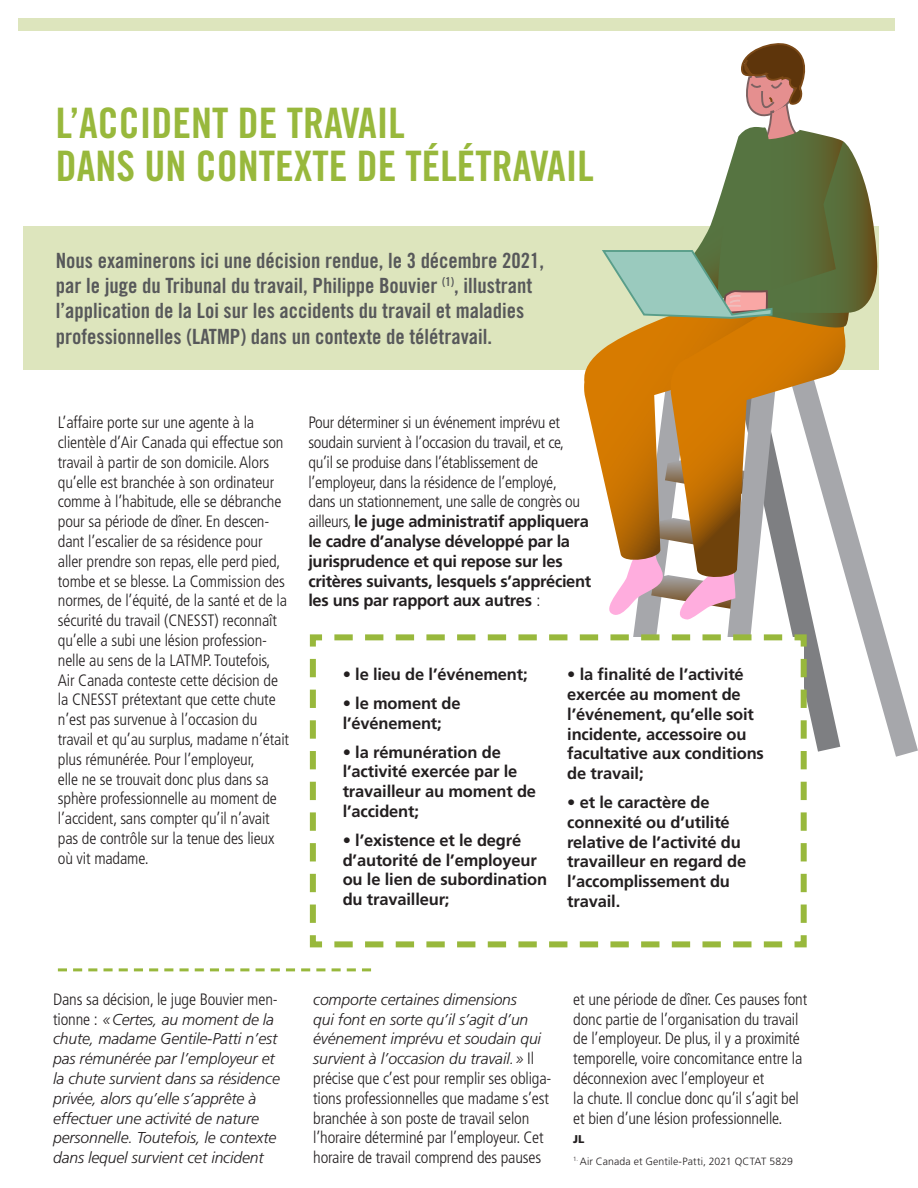
<style>
.page{position:relative;width:918px;height:1188px;background:#fff}
.page>*{position:absolute;margin:0;border:0;box-sizing:border-box;transform-origin:0 0}
.t1{font:42px/43.5px "Trade Gothic Bold Cond Twenty";color:#98b83c}
.t2{font:21px/25.2px "Trade Gothic Bold Cond Twenty";color:#57585a}
.t3{font:300 condensed 16.5px/19.8px "Frutiger";letter-spacing:-.01em;color:#231f20}
.t4{font:700 16.5px/19.8px "Frutiger";letter-spacing:-.01em;color:#231f20}
.t5{font:italic 300 15.75px/19.8px "Frutiger";letter-spacing:-.01em;color:#231f20}
.t6{font:900 11.25px "Frutiger";color:#231f20}
.t7{font:300 10.5px "Frutiger";letter-spacing:.01em;color:#231f20}
.s1{font-weight:700;font-stretch:normal}
.s2{font-style:normal;font-stretch:condensed;font-size:16.5px}
</style>
<div class="page">
<div style="left:23px;top:226px;width:856px;height:144px;background:#dde5bd"></div>
<div style="left:18px;top:18px;width:877px;height:13px;background:#dde5bd"></div>
<svg style="left:58px;top:968px;width:313px;height:3px"></svg>
<svg style="left:878px;top:608px;width:40px;height:149px"></svg>
<svg style="left:584px;top:43px;width:294px;height:709px"></svg>
<svg style="left:309px;top:631px;width:501px;height:317px"></svg>
<h1 class="t1" style="left:56px;top:101px;width:533px">L’accident de travail<br>dans un contexte de télétravail</h1>
<p class="t2" style="left:56px;top:248px;width:490px">Nous examinerons ici une décision rendue, le 3 décembre 2021, par le juge du Tribunal du travail, Philippe Bouvier <sup>(1)</sup>, illustrant l’application de la Loi sur les accidents du travail et maladies professionnelles (LATMP) dans un contexte de télétravail.</p>
<p class="t3" style="left:58px;top:413px;width:233px">L’affaire porte sur une agente à la clientèle d’Air Canada qui effectue son travail à partir de son domicile. Alors qu’elle est branchée à son ordinateur comme à l’habitude, elle se débranche pour sa période de dîner. En descen&shy;dant l’escalier de sa résidence pour aller prendre son repas, elle perd pied, tombe et se blesse. La Commission des normes, de l’équité, de la santé et de la sécurité du travail (CNESST) reconnaît qu’elle a subi une lésion profession&shy;nelle au sens de la LATMP. Toutefois, Air Canada conteste cette décision de la CNESST prétextant que cette chute n’est pas survenue à l’occasion du travail et qu’au surplus, madame n’était plus rémunérée. Pour l’employeur,<br>elle ne se trouvait donc plus dans sa sphère professionnelle au moment de l’accident, sans compter qu’il n’avait pas de contrôle sur la tenue des lieux où vit madame.</p>
<p class="t3" style="left:308px;top:413px;width:284px">Pour déterminer si un événement imprévu et soudain survient à l’occasion du travail, et ce, qu’il se produise dans l’établissement de l’employeur, dans la résidence de l’employé,<br>dans un stationnement, une salle de congrès ou ailleurs, <span class="s1">le juge administratif appliquera le cadre d’analyse développé par la jurisprudence et qui repose sur les critères suivants, lesquels s’apprécient les uns par rapport aux autres</span> :</p>
<p class="t4" style="left:343px;top:664px;width:186px">• le lieu de l’événement;</p>
<p class="t4" style="left:343px;top:693px;width:119px">• le moment de l’événement;</p>
<p class="t4" style="left:343px;top:742px;width:195px">• la rémunération de l’activité exercée par le travailleur au moment de l’accident;</p>
<p class="t4" style="left:343px;top:830px;width:206px">• l’existence et le degré d’autorité de l’employeur ou le lien de subordination du travailleur;</p>
<p class="t4" style="left:567px;top:664px;width:198px">• la finalité de l’activité exercée au moment de l’événement, qu’elle soit incidente, accessoire ou facultative aux conditions de travail;</p>
<p class="t4" style="left:567px;top:792px;width:181px">• et le caractère de connexité ou d’utilité relative de l’activité du travailleur en regard de l’accomplissement du travail.</p>
<p class="t3" style="left:53px;top:989px;width:226px">Dans sa décision, le juge Bouvier men-</p>
<p class="t5" style="left:53px;top:1009px;width:228px"><span class="s2">tionne :</span> «Certes, au moment de la chute, madame Gentile-Patti n’est pas rémunérée par l’employeur et la chute survient dans sa résidence privée, alors qu’elle s’apprête à effectuer une activité de nature personnelle. Toutefois, le contexte dans lequel survient cet incident</p>
<p class="t5" style="left:313px;top:989px;width:229px">comporte certaines dimensions qui font en sorte qu’il s’agit d’un événement imprévu et soudain qui survient à l’occasion du travail.» <span class="s2">Il</span></p>
<p class="t3" style="left:313px;top:1069px;width:240px">précise que c’est pour remplir ses obliga&shy;tions professionnelles que madame s’est branchée à son poste de travail selon l’horaire déterminé par l’employeur. Cet horaire de travail comprend des pauses</p>
<p class="t3" style="left:573px;top:989px;width:236px">et une période de dîner. Ces pauses font donc partie de l’organisation du travail de l’employeur. De plus, il y a proximité temporelle, voire concomitance entre la déconnexion avec l’employeur et<br>la chute. Il conclue donc qu’il s’agit bel et bien d’une lésion professionnelle.</p>
<p class="t6" style="left:573px;top:1133px;width:13px">JL</p>
<p class="t7" style="left:573px;top:1155px;width:221px"><sup>1.</sup> Air Canada et Gentile-Patti, 2021 QCTAT 5829</p>
</div>
